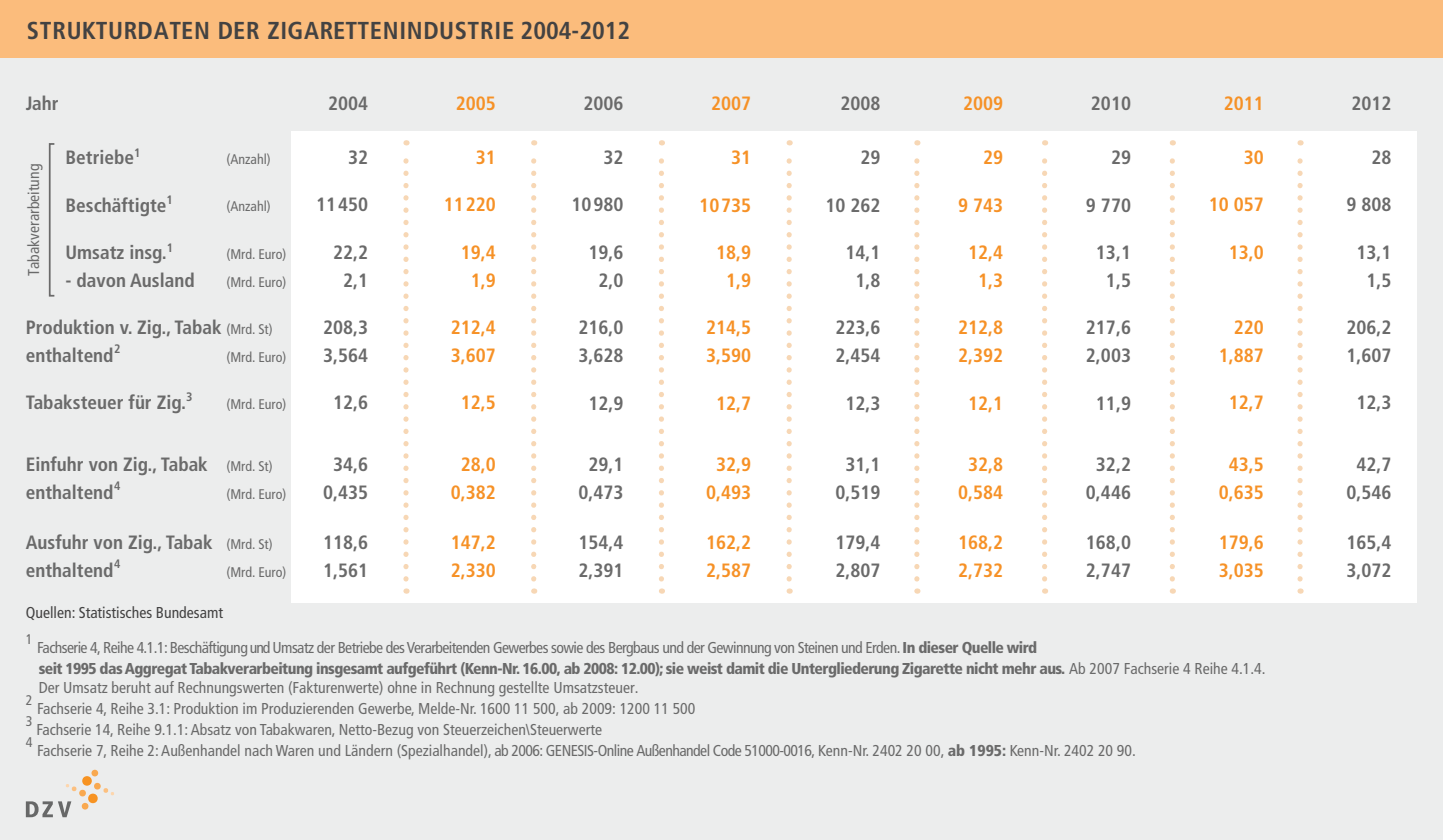
<style>
.page{position:relative;width:1443px;height:840px;background:#fff}
.page>*{position:absolute;margin:0;border:0;box-sizing:border-box;transform-origin:0 0}
.t1{font:700 condensed 24.5px "Frutiger";letter-spacing:.03em;color:#434242}
.t2{font:700 condensed 19.25px/28px "Frutiger";color:#6a6a6a}
.t3{font:700 condensed 19.25px/28px "Frutiger";color:#f69126;text-align:center}
.t4{font:condensed 15.75px "Frutiger";color:#6a6a6a}
.t5{font:condensed 15.75px/21px "Frutiger";letter-spacing:-.035em;color:#6a6a6a}
.t6{font:condensed 15.75px "Frutiger";color:#434242}
.t7{font:condensed 14px/28px "Frutiger";color:#6a6a6a}
.t8{font:700 condensed 12.25px "Frutiger";color:#6a6a6a}
.s1{font-weight:900}
</style>
<div class="page">
<div style="left:0;top:0;width:1442px;height:840px;background:#eceded"></div>
<div style="left:0;top:0;width:1442px;height:58px;background:#fbbc7c"></div>
<div style="left:291px;top:131px;width:1125px;height:472px;background:#fff"></div>
<svg style="left:26px;top:769px;width:88px;height:48px"></svg>
<div style="left:49px;top:143px;width:6px;height:154px;border:2px solid #6a6a6a"></div>
<svg style="left:1169px;top:140px;width:5px;height:439px"></svg>
<svg style="left:1297px;top:140px;width:5px;height:439px"></svg>
<svg style="left:1042px;top:140px;width:5px;height:439px"></svg>
<svg style="left:914px;top:140px;width:5px;height:439px"></svg>
<svg style="left:786px;top:140px;width:5px;height:439px"></svg>
<svg style="left:659px;top:140px;width:5px;height:439px"></svg>
<svg style="left:531px;top:140px;width:5px;height:439px"></svg>
<svg style="left:403px;top:140px;width:5px;height:439px"></svg>
<h1 class="t1" style="left:27px;top:16px;width:605px">STRUKTURDATEN DER ZIGARETTENINDUSTRIE 2004-2012</h1>
<p class="t2" style="left:26px;top:89px;width:34px">Jahr</p>
<p class="t8" style="left:134px;top:146px;width:8px">1</p>
<p class="t2" style="left:66px;top:144px;width:70px">Betriebe</p>
<p class="t2" style="left:66px;top:191px;width:102px">Beschäftigte</p>
<p class="t2" style="left:66px;top:238px;width:103px">Umsatz insg.</p>
<p class="t2" style="left:66px;top:266px;width:131px">- davon Ausland</p>
<p class="t2" style="left:26px;top:313px;width:197px">Produktion v. Zig., Tabak enthaltend</p>
<p class="t7" style="left:226px;top:145px;width:46px">(Anzahl)</p>
<p class="t4" style="left:25px;top:276px;width:113px;rotate:-90deg">Tabakverarbeitung</p>
<p class="t8" style="left:166px;top:193px;width:8px">1</p>
<p class="t8" style="left:167px;top:240px;width:8px">1</p>
<p class="t7" style="left:226px;top:193px;width:46px">(Anzahl)</p>
<p class="t7" style="left:226px;top:240px;width:61px">(Mrd. Euro) (Mrd. Euro)</p>
<p class="t7" style="left:226px;top:316px;width:61px">(Mrd. St) (Mrd. Euro)</p>
<p class="t8" style="left:114px;top:342px;width:8px">2</p>
<p class="t2" style="left:26px;top:389px;width:162px">Tabaksteuer für Zig.</p>
<p class="t8" style="left:186px;top:389px;width:8px">3</p>
<p class="t7" style="left:226px;top:391px;width:61px">(Mrd. Euro)</p>
<p class="t2" style="left:26px;top:450px;width:183px">Einfuhr von Zig., Tabak enthaltend</p>
<p class="t8" style="left:114px;top:478px;width:8px">4</p>
<p class="t2" style="left:26px;top:528px;width:188px">Ausfuhr von Zig., Tabak enthaltend</p>
<p class="t8" style="left:114px;top:556px;width:8px">4</p>
<p class="t7" style="left:226px;top:452px;width:61px">(Mrd. St) (Mrd. Euro)</p>
<p class="t7" style="left:226px;top:530px;width:61px">(Mrd. St) (Mrd. Euro)</p>
<p class="t2" style="left:328px;top:89px;width:42px">2004</p>
<p class="t2" style="left:348px;top:143px;width:22px">32</p>
<p class="t2" style="left:316px;top:191px;width:53px">11450</p>
<p class="t2" style="left:333px;top:238px;width:37px;text-align:center">22,2<br>2,1</p>
<p class="t2" style="left:323px;top:313px;width:47px">208,3<br>3,564</p>
<p class="t2" style="left:333px;top:389px;width:37px">12,6</p>
<p class="t2" style="left:323px;top:450px;width:47px;text-align:center">34,6<br>0,435</p>
<p class="t2" style="left:323px;top:528px;width:47px">118,6<br>1,561</p>
<p class="t3" style="left:456px;top:89px;width:42px">2005</p>
<p class="t3" style="left:476px;top:143px;width:22px">31</p>
<p class="t3" style="left:444px;top:191px;width:53px">11220</p>
<p class="t3" style="left:461px;top:238px;width:37px">19,4<br>1,9</p>
<p class="t3" style="left:451px;top:314px;width:47px;text-align:left">212,4<br>3,607</p>
<p class="t3" style="left:461px;top:389px;width:37px">12,5</p>
<p class="t3" style="left:451px;top:450px;width:47px">28,0<br>0,382</p>
<p class="t3" style="left:451px;top:528px;width:47px;text-align:left">147,2<br>2,330</p>
<p class="t2" style="left:583px;top:89px;width:42px">2006</p>
<p class="t2" style="left:603px;top:144px;width:22px">32</p>
<p class="t2" style="left:571px;top:191px;width:53px">10980</p>
<p class="t2" style="left:588px;top:238px;width:37px;text-align:center">19,6<br>2,0</p>
<p class="t2" style="left:578px;top:314px;width:47px">216,0<br>3,628</p>
<p class="t2" style="left:588px;top:389px;width:37px">12,9</p>
<p class="t2" style="left:578px;top:450px;width:47px;text-align:center">29,1<br>0,473</p>
<p class="t2" style="left:578px;top:528px;width:47px">154,4<br>2,391</p>
<p class="t3" style="left:711px;top:89px;width:42px">2007</p>
<p class="t3" style="left:731px;top:144px;width:22px">31</p>
<p class="t3" style="left:699px;top:191px;width:53px">10735</p>
<p class="t3" style="left:716px;top:238px;width:37px">18,9<br>1,9</p>
<p class="t3" style="left:706px;top:314px;width:47px;text-align:left">214,5<br>3,590</p>
<p class="t3" style="left:716px;top:389px;width:37px">12,7</p>
<p class="t3" style="left:706px;top:450px;width:47px">32,9<br>0,493</p>
<p class="t3" style="left:706px;top:528px;width:47px;text-align:left">162,2<br>2,587</p>
<p class="t2" style="left:840px;top:89px;width:42px">2008</p>
<p class="t2" style="left:860px;top:144px;width:22px">29</p>
<p class="t2" style="left:825px;top:191px;width:57px">10 262</p>
<p class="t2" style="left:845px;top:238px;width:37px;text-align:center">14,1<br>1,8</p>
<p class="t2" style="left:835px;top:314px;width:47px">223,6<br>2,454</p>
<p class="t2" style="left:845px;top:389px;width:37px">12,3</p>
<p class="t2" style="left:835px;top:450px;width:47px;text-align:center">31,1<br>0,519</p>
<p class="t2" style="left:835px;top:528px;width:47px">179,4<br>2,807</p>
<p class="t3" style="left:963px;top:89px;width:42px">2009</p>
<p class="t3" style="left:983px;top:144px;width:22px">29</p>
<p class="t3" style="left:958px;top:191px;width:47px">9 743</p>
<p class="t3" style="left:968px;top:238px;width:37px">12,4<br>1,3</p>
<p class="t3" style="left:958px;top:314px;width:47px;text-align:left">212,8<br>2,392</p>
<p class="t3" style="left:968px;top:389px;width:37px">12,1</p>
<p class="t3" style="left:958px;top:450px;width:47px">32,8<br>0,584</p>
<p class="t3" style="left:958px;top:528px;width:47px;text-align:left">168,2<br>2,732</p>
<p class="t2" style="left:1090px;top:89px;width:42px">2010</p>
<p class="t2" style="left:1110px;top:144px;width:22px">29</p>
<p class="t2" style="left:1085px;top:191px;width:47px">9 770</p>
<p class="t2" style="left:1095px;top:238px;width:37px;text-align:center">13,1<br>1,5</p>
<p class="t2" style="left:1085px;top:314px;width:47px">217,6<br>2,003</p>
<p class="t2" style="left:1095px;top:389px;width:37px">11,9</p>
<p class="t2" style="left:1085px;top:450px;width:47px;text-align:center">32,2<br>0,446</p>
<p class="t2" style="left:1085px;top:528px;width:47px">168,0<br>2,747</p>
<p class="t3" style="left:1223px;top:89px;width:42px">2011</p>
<p class="t3" style="left:1243px;top:143px;width:22px">30</p>
<p class="t3" style="left:1208px;top:191px;width:57px">10 057</p>
<p class="t3" style="left:1228px;top:238px;width:37px">13,0</p>
<p class="t3" style="left:1218px;top:313px;width:47px;text-align:right">220<br>1,887</p>
<p class="t3" style="left:1228px;top:389px;width:37px">12,7</p>
<p class="t3" style="left:1218px;top:450px;width:47px">43,5<br>0,635</p>
<p class="t3" style="left:1218px;top:528px;width:47px;text-align:left">179,6<br>3,035</p>
<p class="t6" style="left:26px;top:604px;width:199px">Quellen: Statistisches Bundesamt</p>
<p class="t7" style="left:26px;top:626px;width:8px">1</p>
<p class="t5" style="left:37px;top:637px;width:1229px">Fachserie 4, Reihe 4.1.1: Beschäftigung und Umsatz der Betriebe desVerarbeitenden Gewerbes sowie des Bergbaus und der Gewinnung von Steinen und Erden. <span class="s1">In dieser Quelle wird<br>seit 1995 das Aggregat Tabakverarbeitung insgesamt aufgeführt (Kenn-Nr. 16.00, ab 2008: 12.00); sie weist damit die Untergliederung Zigarette nicht mehr aus.</span> Ab 2007 Fachserie 4 Reihe 4.1.4.</p>
<p class="t4" style="left:39px;top:678px;width:601px">Der Umsatz beruht auf Rechnungswerten (Fakturenwerte) ohne in Rechnung gestellte Umsatzsteuer.</p>
<p class="t7" style="left:26px;top:686px;width:8px">2</p>
<p class="t4" style="left:37px;top:699px;width:659px">Fachserie 4, Reihe 3.1: Produktion im Produzierenden Gewerbe, Melde-Nr. 1600 11 500, ab 2009: 1200 11 500</p>
<p class="t7" style="left:26px;top:707px;width:8px">3</p>
<p class="t4" style="left:36px;top:720px;width:567px">Fachserie 14, Reihe 9.1.1: Absatz von Tabakwaren, Netto-Bezug von Steuerzeichen\Steuerwerte</p>
<p class="t7" style="left:26px;top:728px;width:8px">4</p>
<p class="t4" style="left:37px;top:741px;width:1100px">Fachserie 7, Reihe 2: Außenhandel nach Waren und Ländern (Spezialhandel), ab 2006: GENESIS-Online Außenhandel Code 51000-0016, Kenn-Nr. 2402 20 00, <span class="s1">ab 1995:</span> Kenn-Nr. 2402 20 90.</p>
<p class="t2" style="left:1351px;top:89px;width:42px">2012</p>
<p class="t2" style="left:1371px;top:143px;width:22px">28</p>
<p class="t2" style="left:1346px;top:191px;width:47px">9 808</p>
<p class="t2" style="left:1356px;top:238px;width:37px;text-align:center">13,1<br>1,5</p>
<p class="t2" style="left:1346px;top:313px;width:47px">206,2<br>1,607</p>
<p class="t2" style="left:1356px;top:389px;width:37px">12,3</p>
<p class="t2" style="left:1346px;top:450px;width:47px;text-align:center">42,7<br>0,546</p>
<p class="t2" style="left:1346px;top:528px;width:47px">165,4<br>3,072</p>
</div>
